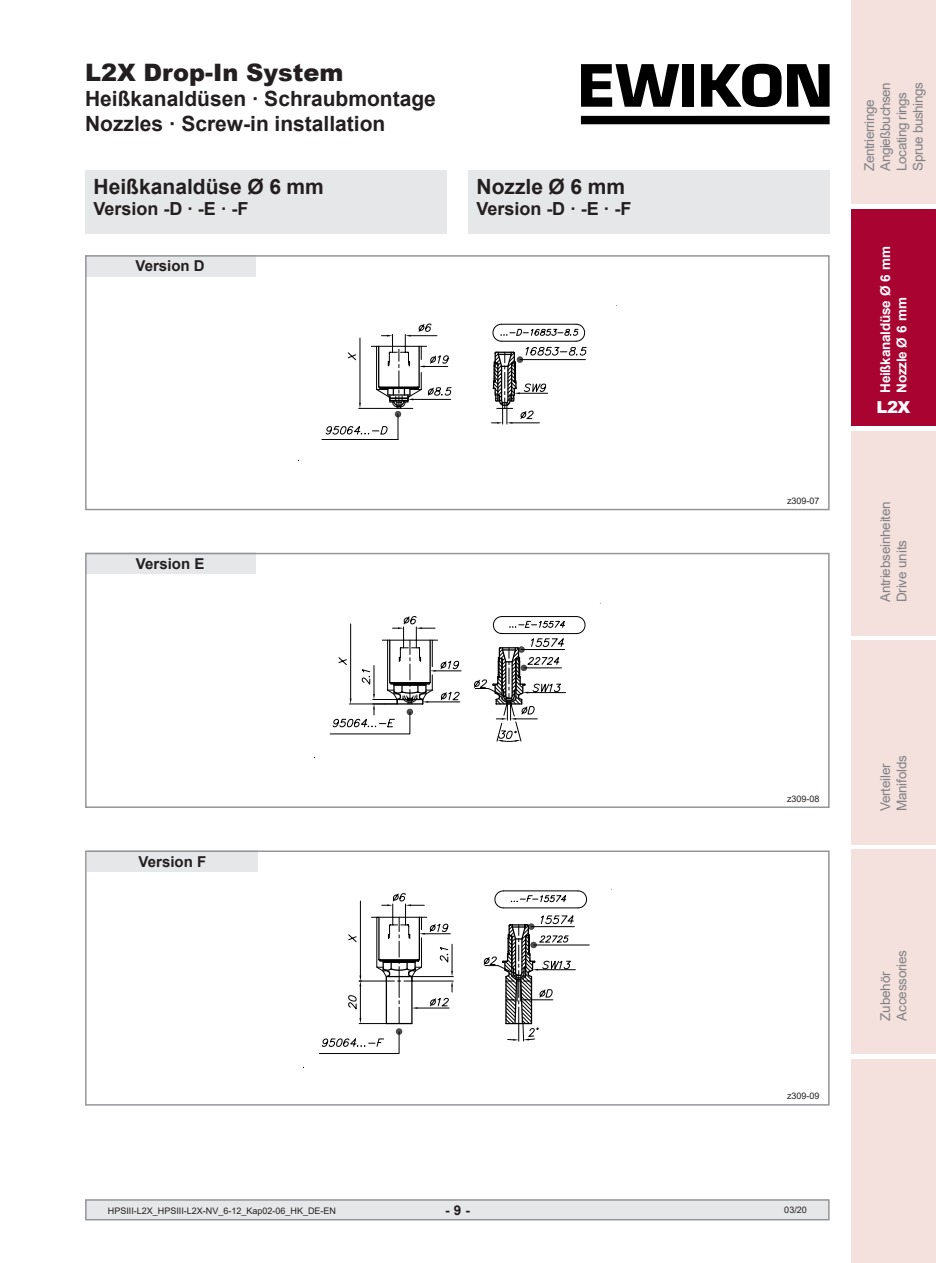
<style>
.page{position:relative;width:936px;height:1263px;background:#fff}
.page>*{position:absolute;margin:0;border:0;box-sizing:border-box;transform-origin:0 0}
.t1{font:900 24px "Arial";color:#231f20}
.Arial-14pt-fett{font:700 21px/25.2px "Arial";color:#231f20}
.Arial-12pt-fett{font:700 18px "Arial";color:#231f20}
.t2{font:900 16.5px "Arial";color:#fff}
.t3{font:700 15px "Arial";color:#231f20}
.t4{font:13.5px/16.2px "Arial";letter-spacing:-.015em;color:#808285}
.t5{font:700 13.5px/16.2px "Arial";letter-spacing:-.015em;color:#fff}
.t6{font:700 13.5px "Arial";color:#231f20}
.t7{font:9px "Arial";color:#231f20}
</style>
<div class="page">
<div style="left:85px;top:1199px;width:744px;height:21px;background:#e6e7e9;border:2px solid #939598"></div>
<div style="left:850px;top:0;width:85px;height:204px;background:#f4e0dd"></div>
<div style="left:850px;top:431px;width:85px;height:204px;background:#f4e0dd"></div>
<div style="left:850px;top:640px;width:85px;height:204px;background:#f4e0dd"></div>
<div style="left:850px;top:1059px;width:85px;height:204px;background:#f4e0dd"></div>
<div style="left:850px;top:850px;width:85px;height:204px;background:#f4e0dd"></div>
<div style="left:850px;top:209px;width:85px;height:217px;background:#a90332"></div>
<div style="left:581px;top:116px;width:248px;height:8px;background:#000"></div>
<svg style="left:581px;top:64px;width:98px;height:43px"></svg>
<div style="left:682px;top:64px;width:11px;height:43px;background:#000"></div>
<svg style="left:701px;top:64px;width:80px;height:43px"></svg>
<svg style="left:787px;top:64px;width:42px;height:43px"></svg>
<div style="left:87px;top:850px;width:170px;height:22px;background:#e6e7e9"></div>
<hr style="left:533px;top:945px;width:56px;height:1px;background:#000">
<svg style="left:319px;top:890px;width:268px;height:164px"></svg>
<div style="left:85px;top:850px;width:744px;height:256px;border:2px solid #939598"></div>
<div style="left:85px;top:255px;width:170px;height:21px;background:#e6e7e9"></div>
<div style="left:85px;top:553px;width:170px;height:21px;background:#e6e7e9"></div>
<svg style="left:321px;top:324px;width:265px;height:116px"></svg>
<div style="left:85px;top:255px;width:744px;height:255px;border:2px solid #939598"></div>
<svg style="left:330px;top:616px;width:255px;height:126px"></svg>
<div style="left:85px;top:553px;width:744px;height:255px;border:2px solid #939598"></div>
<div style="left:85px;top:170px;width:361px;height:64px;background:#e6e7e9"></div>
<div style="left:468px;top:170px;width:361px;height:64px;background:#e6e7e9"></div>
<h1 class="t1" style="left:85px;top:55px;width:260px">L2X Drop-In System</h1>
<h2 class="Arial-14pt-fett" style="left:85px;top:86px;width:352px">Heißkanaldüsen · Schraubmontage<br>Nozzles · Screw-in installation</h2>
<p class="Arial-14pt-fett" style="left:94px;top:174px;width:232px">Heißkanaldüse Ø 6 mm</p>
<p class="Arial-12pt-fett" style="left:94px;top:196px;width:156px">Version -D · -E · -F</p>
<p class="t3" style="left:135px;top:255px;width:71px">Version D</p>
<p class="Arial-14pt-fett" style="left:476px;top:174px;width:150px">Nozzle Ø 6 mm</p>
<p class="Arial-12pt-fett" style="left:476px;top:196px;width:156px">Version -D · -E · -F</p>
<p class="t3" style="left:136px;top:553px;width:70px">Version E</p>
<p class="t7" style="left:787px;top:495px;width:34px">z309-07</p>
<p class="t4" style="left:861px;top:171px;width:90px;rotate:-90deg">Zentrierringe<br>Angießbuchsen<br>Locating rings<br>Sprue bushings</p>
<p class="t5" style="left:877px;top:393px;width:148px;rotate:-90deg">Heißkanaldüse Ø 6 mm<br>Nozzle Ø 6 mm</p>
<p class="t2" style="left:876px;top:395px;width:36px">L2X</p>
<p class="t4" style="left:877px;top:602px;width:103px;rotate:-90deg">Antriebseinheiten<br>Drive units</p>
<p class="t3" style="left:139px;top:851px;width:69px">Version F</p>
<p class="t7" style="left:787px;top:792px;width:34px">z309-08</p>
<p class="t7" style="left:787px;top:1090px;width:34px">z309-09</p>
<p class="t7" style="left:108px;top:1204px;width:230px">HPSIII-L2X_HPSIII-L2X-NV_6-12_Kap02-06_HK_DE-EN</p>
<p class="t6" style="left:445px;top:1200px;width:26px">- 9 -</p>
<p class="t7" style="left:784px;top:1204px;width:24px">03/20</p>
<p class="t4" style="left:877px;top:811px;width:58px;rotate:-90deg">Verteiler<br>Manifolds</p>
<p class="t4" style="left:877px;top:1021px;width:72px;rotate:-90deg">Zubehör<br>Accessories</p>
</div>
